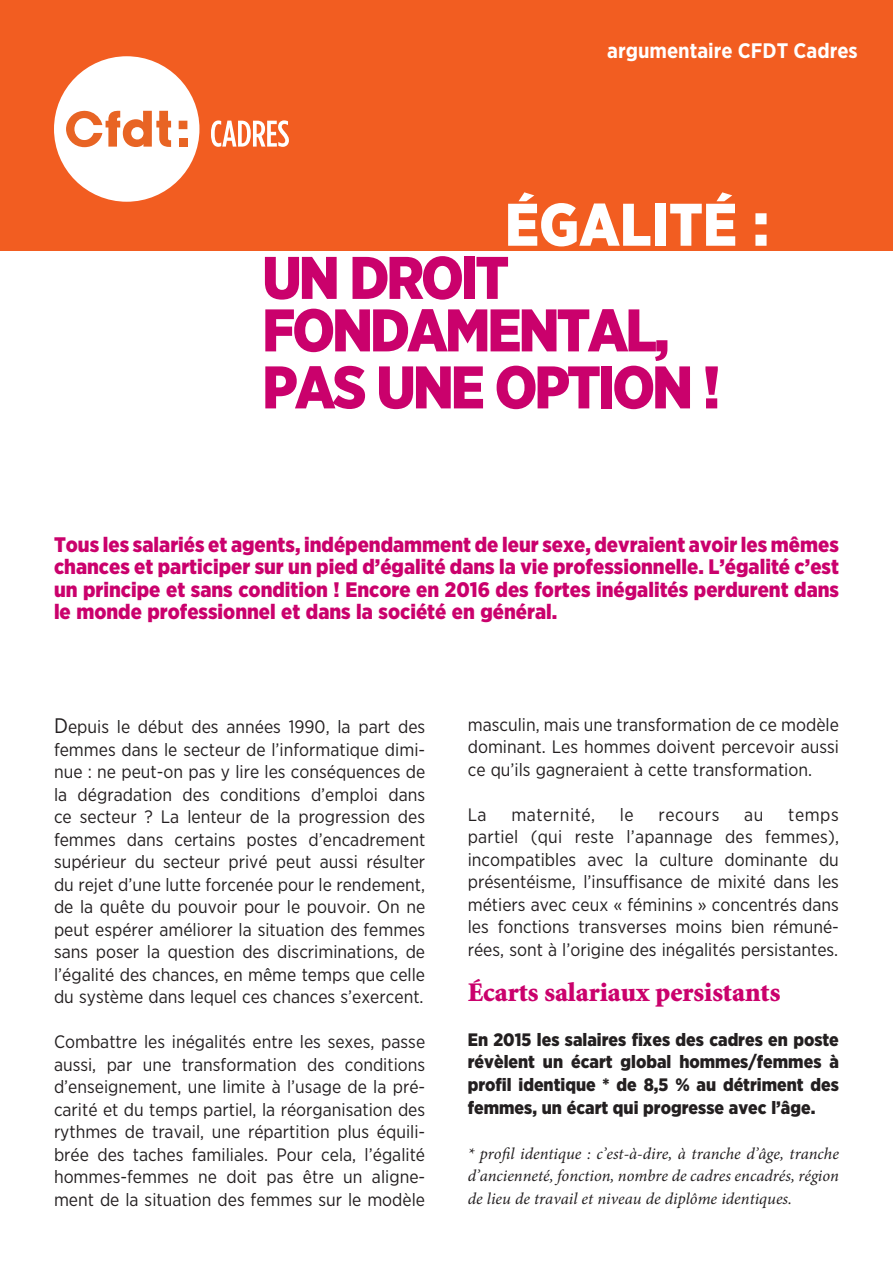
<style>
.page{position:relative;width:893px;height:1263px;background:#fff}
.page>*{position:absolute;margin:0;border:0;box-sizing:border-box;transform-origin:0 0}
.t1{font:900 60px/52.5px "Gotham Narrow";letter-spacing:-.05em;color:#ca016c}
.t2{font:900 60px "Gotham Narrow";color:#fff}
.t3{font:900 27px "Minion Std";color:#ca016c}
.t4{font:900 21px/22.5px "Gotham Narrow";color:#ca016c;text-align:justify}
.t5{font:700 21px "Gotham Narrow";color:#fff}
.t6{font:18px/22.5px "Gotham Narrow";color:#231f20;text-align:justify}
.t7{font:900 18px/22.5px "Gotham Narrow";color:#231f20;text-align:justify}
.t8{font:18px "Gotham Narrow";letter-spacing:.03em;color:#231f20}
.t9{font:italic 16.5px/22.5px "Minion Pro";color:#231f20;text-align:justify}
.s1{font-size:21px}
</style>
<div class="page">
<div style="left:0;top:0;width:893px;height:251px;background:#f25d21"></div>
<div style="left:54px;top:56px;width:145px;height:146px;background:#fff;border-radius:50%"></div>
<div style="left:179px;top:121px;width:8px;height:8px;background:#e86424"></div>
<div style="left:179px;top:138px;width:8px;height:9px;background:#e86424"></div>
<svg style="left:66px;top:111px;width:105px;height:36px"></svg>
<svg style="left:211px;top:120px;width:78px;height:27px"></svg>
<p class="t5" style="left:607px;top:37px;width:252px">argumentaire CFDT Cadres</p>
<p class="t2" style="left:505px;top:185px;width:266px">ÉGALITÉ :</p>
<p class="t1" style="left:262px;top:251px;width:409px">UN DROIT<br>FONDAMENTAL,</p>
<p class="t1" style="left:262px;top:360px;width:460px">PAS UNE OPTION !</p>
<p class="t4" style="left:54px;top:533px;width:787px">Tous les salariés et agents, indépendamment de leur sexe, devraient avoir les mêmes chances et participer sur un pied d’égalité dans la vie professionnelle. L’égalité c’est un principe et sans condition ! Encore en 2016 des fortes inégalités perdurent dans le monde professionnel et dans la société en général.</p>
<p class="t6" style="left:54px;top:715px;width:373px"><span class="s1">D</span>epuis le début des années 1990, la part des femmes dans le secteur de l’informatique dimi&shy;nue : ne peut-on pas y lire les conséquences de la dégradation des conditions d’emploi dans ce secteur ? La lenteur de la progression des femmes dans certains postes d’encadrement supérieur du secteur privé peut aussi résulter du rejet d’une lutte forcenée pour le rendement, de la quête du pouvoir pour le pouvoir. On ne peut espérer améliorer la situation des femmes sans poser la question des discriminations, de l’égalité des chances, en même temps que celle du système dans lequel ces chances s’exercent.</p>
<p class="t6" style="left:54px;top:1030px;width:373px">Combattre les inégalités entre les sexes, passe aussi, par une transformation des conditions d’enseignement, une limite à l’usage de la pré&shy;carité et du temps partiel, la réorganisation des rythmes de travail, une répartition plus équili&shy;brée des taches familiales. Pour cela, l’égalité hommes-femmes ne doit pas être un aligne&shy;ment de la situation des femmes sur le modèle</p>
<p class="t6" style="left:468px;top:713px;width:373px">masculin, mais une transformation de ce modèle dominant. Les hommes doivent percevoir aussi ce qu’ils gagneraient à cette transformation.</p>
<p class="t6" style="left:468px;top:803px;width:20px">La</p>
<p class="t8" style="left:511px;top:803px;width:85px">maternité,</p>
<p class="t6" style="left:620px;top:803px;width:15px">le</p>
<p class="t8" style="left:659px;top:803px;width:62px">recours</p>
<p class="t6" style="left:744px;top:803px;width:21px">au</p>
<p class="t6" style="left:468px;top:803px;width:373px;text-indent:320px">temps partiel (qui reste l’apannage des femmes), incompatibles avec la culture dominante du présentéisme, l’insuffisance de mixité dans les métiers avec ceux « féminins » concentrés dans les fonctions transverses moins bien rémuné&shy;rées, sont à l’origine des inégalités persistantes.</p>
<p class="t3" style="left:468px;top:979px;width:314px">Écarts salariaux persistants</p>
<p class="t7" style="left:468px;top:1028px;width:373px">En 2015 les salaires fixes des cadres en poste révèlent un écart global hommes/femmes à profil identique * de 8,5 % au détriment des femmes, un écart qui progresse avec l’âge.</p>
<p class="t9" style="left:468px;top:1142px;width:373px">* profil identique : c’est-à-dire, à tranche d’âge, tranche d’ancienneté, fonction, nombre de cadres encadrés, région de lieu de travail et niveau de diplôme identiques.</p>
</div>
